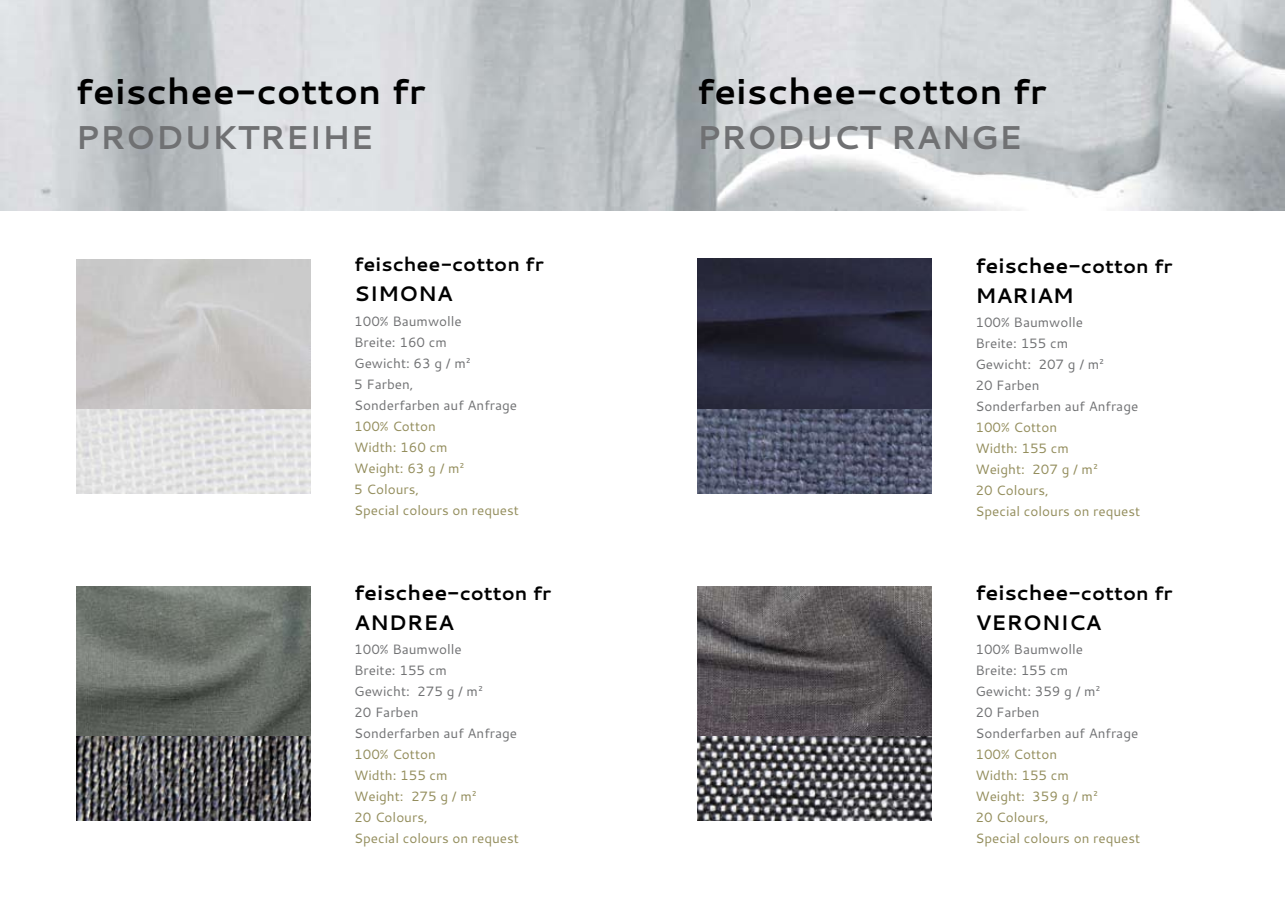
<style>
.page{position:relative;width:1285px;height:919px;background:#fff}
.page>*{position:absolute;margin:0;border:0;box-sizing:border-box;transform-origin:0 0}
.t1{font:700 36px "Cantarell";color:#000}
.t2{font:700 33px "Cantarell";color:#707173}
.t3{font:700 21px/30px "Cantarell";color:#000}
.t4{font:700 19.5px "Cantarell";color:#000}
.t5{font:13.5px/21px "Cantarell";color:#707173}
.t6{font:13.5px/21px "Cantarell";color:#938d5c}
.s1{font-size:19.5px}
</style>
<div class="page">
<img style="left:697px;top:259px;width:234px;height:150px">
<img style="left:77px;top:586px;width:233px;height:150px">
<img style="left:697px;top:586px;width:234px;height:150px">
<img style="left:0;top:0;width:1284px;height:210px">
<img style="left:77px;top:409px;width:233px;height:84px">
<img style="left:697px;top:409px;width:234px;height:84px">
<img style="left:77px;top:736px;width:233px;height:84px">
<img style="left:697px;top:736px;width:234px;height:84px">
<h1 class="t1" style="left:75px;top:66px;width:351px">feischee-cotton fr</h1>
<h2 class="t2" style="left:75px;top:114px;width:299px">PRODUKTREIHE</h2>
<h3 class="t4" style="left:354px;top:251px;width:191px">feischee-cotton fr</h3>
<h3 class="t3" style="left:354px;top:278px;width:100px">SIMONA</h3>
<p class="t5" style="left:354px;top:310px;width:164px">100% Baumwolle<br>Breite: 160 cm<br>Gewicht: 63 g / m²<br>5 Farben,<br>Sonderfarben auf Anfrage</p>
<p class="t6" style="left:354px;top:415px;width:166px">100% Cotton<br>Width: 160 cm<br>Weight: 63 g / m²<br>5 Colours,<br>Special colours on request</p>
<h3 class="t3" style="left:354px;top:576px;width:198px">feischee-<span class="s1">cotton fr<br></span>ANDREA</h3>
<p class="t5" style="left:354px;top:638px;width:164px">100% Baumwolle<br>Breite: 155 cm<br>Gewicht: 275 g / m²<br>20 Farben<br>Sonderfarben auf Anfrage</p>
<p class="t6" style="left:354px;top:743px;width:166px">100% Cotton<br>Width: 155 cm<br>Weight: 275 g / m²<br>20 Colours,<br>Special colours on request</p>
<h1 class="t1" style="left:696px;top:66px;width:351px">feischee-cotton fr</h1>
<h2 class="t2" style="left:696px;top:114px;width:327px">PRODUCT RANGE</h2>
<h3 class="t3" style="left:975px;top:249px;width:198px">feischee-<span class="s1">cotton fr<br></span>MARIAM</h3>
<p class="t5" style="left:975px;top:311px;width:164px">100% Baumwolle<br>Breite: 155 cm<br>Gewicht: 207 g / m²<br>20 Farben<br>Sonderfarben auf Anfrage</p>
<p class="t6" style="left:975px;top:416px;width:166px">100% Cotton<br>Width: 155 cm<br>Weight: 207 g / m²<br>20 Colours,<br>Special colours on request</p>
<h3 class="t3" style="left:975px;top:576px;width:198px">feischee-<span class="s1">cotton fr<br></span>VERONICA</h3>
<p class="t5" style="left:975px;top:638px;width:164px">100% Baumwolle<br>Breite: 155 cm<br>Gewicht: 359 g / m²<br>20 Farben<br>Sonderfarben auf Anfrage</p>
<p class="t6" style="left:975px;top:743px;width:166px">100% Cotton<br>Width: 155 cm<br>Weight: 359 g / m²<br>20 Colours,<br>Special colours on request</p>
</div>
